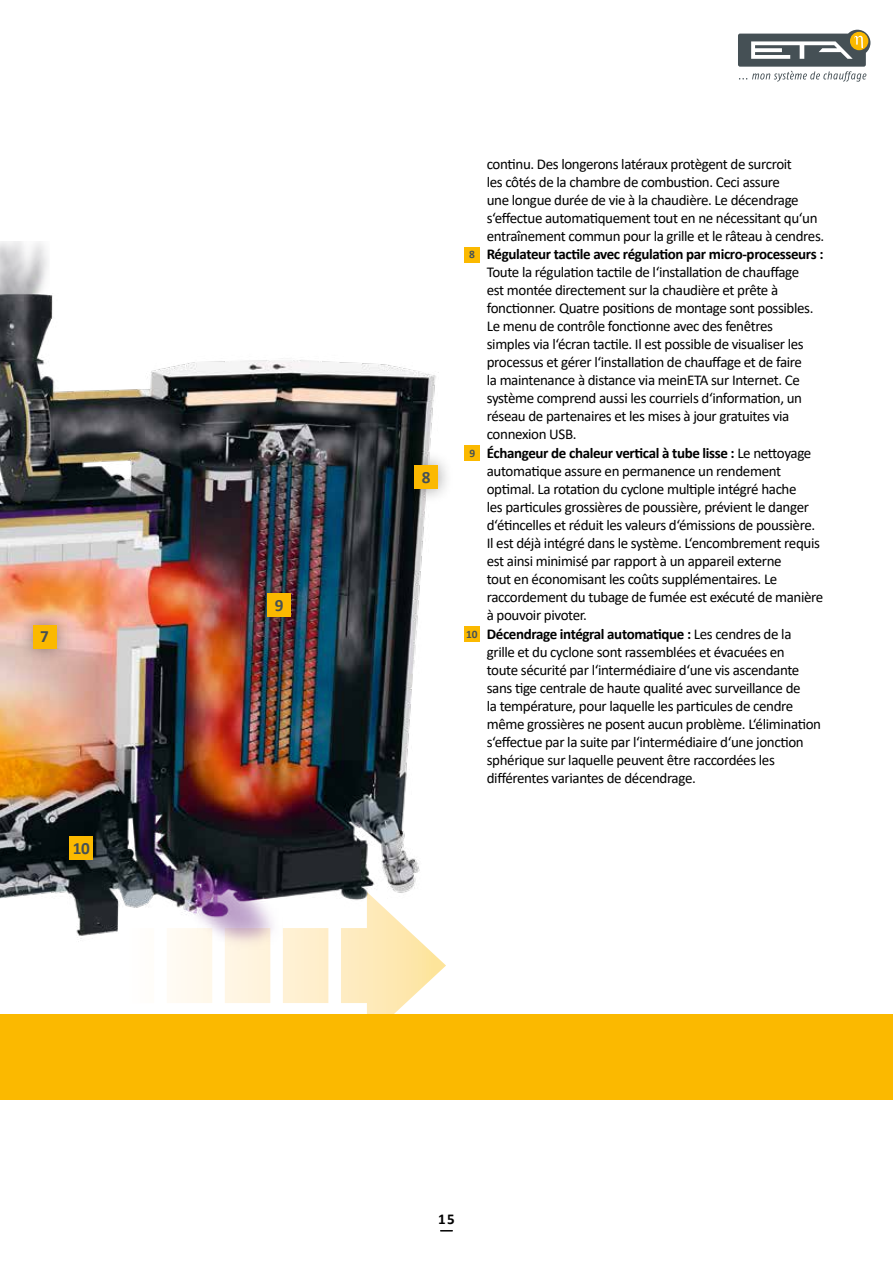
<style>
.page{position:relative;width:893px;height:1263px;background:#fff}
.page>*{position:absolute;margin:0;border:0;box-sizing:border-box;transform-origin:0 0}
.t1{font:700 17.25px "Calibri";color:#455055}
.t2{font:15px "Calibri";letter-spacing:-.025em;color:#000}
.t3{font:700 15px "Calibri";letter-spacing:-.025em;color:#000}
.s1{font-size:11.4px;color:#455055}
.s2{font-weight:400}
</style>
<div class="page">
<svg style="left:170px;top:978px;width:263px;height:36px"></svg>
<div style="left:0;top:1014px;width:893px;height:85px;background:#fbb900"></div>
<img style="left:0;top:242px;width:446px;height:736px">
<div style="left:17px;top:609px;width:55px;height:55px;background:#000;opacity:.4"></div>
<div style="left:33px;top:625px;width:23px;height:23px;background:#fbb900"></div>
<div style="left:252px;top:578px;width:55px;height:55px;background:#000;opacity:.4"></div>
<div style="left:267px;top:593px;width:24px;height:24px;background:#fbb900"></div>
<div style="left:399px;top:450px;width:55px;height:55px;background:#000;opacity:.4"></div>
<div style="left:414px;top:466px;width:24px;height:23px;background:#fbb900"></div>
<div style="left:54px;top:821px;width:55px;height:55px;background:#000;opacity:.4"></div>
<div style="left:69px;top:836px;width:24px;height:24px;background:#fbb900"></div>
<div style="left:464px;top:247px;width:16px;height:15px;background:#fbb900"></div>
<div style="left:464px;top:445px;width:16px;height:16px;background:#fbb900"></div>
<div style="left:464px;top:626px;width:16px;height:16px;background:#fbb900"></div>
<svg style="left:738px;top:30px;width:132px;height:52px"></svg>
<p class="t1" style="left:40px;top:624px;width:10px">7</p>
<p class="t1" style="left:73px;top:836px;width:19px">10</p>
<p class="t1" style="left:275px;top:593px;width:10px">9</p>
<p class="t1" style="left:422px;top:465px;width:10px">8</p>
<p class="t2" style="left:487px;top:153px;width:307px">continu. Des longerons latéraux protègent de surcroit</p>
<p class="t2" style="left:487px;top:171px;width:295px">les côtés de la chambre de combustion. Ceci assure</p>
<p class="t2" style="left:487px;top:189px;width:313px">une longue durée de vie à la chaudière. Le décendrage</p>
<p class="t2" style="left:487px;top:207px;width:332px">s‘effectue automatiquement tout en ne nécessitant qu‘un</p>
<p class="t2" style="left:487px;top:225px;width:339px">entraînement commun pour la grille et le râteau à cendres.</p>
<p class="t3" style="left:469px;top:244px;width:356px"><span class="s1">8</span> Régulateur tactile avec régulation par micro-processeurs :</p>
<p class="t2" style="left:487px;top:262px;width:314px">Toute la régulation tactile de l‘installation de chauffage</p>
<p class="t2" style="left:487px;top:280px;width:293px">est montée directement sur la chaudière et prête à</p>
<p class="t2" style="left:487px;top:298px;width:328px">fonctionner. Quatre positions de montage sont possibles.</p>
<p class="t2" style="left:487px;top:316px;width:288px">Le menu de contrôle fonctionne avec des fenêtres</p>
<p class="t2" style="left:487px;top:334px;width:318px">simples via l‘écran tactile. Il est possible de visualiser les</p>
<p class="t2" style="left:487px;top:352px;width:317px">processus et gérer l‘installation de chauffage et de faire</p>
<p class="t2" style="left:487px;top:370px;width:315px">la maintenance à distance via meinETA sur Internet. Ce</p>
<p class="t2" style="left:487px;top:388px;width:317px">système comprend aussi les courriels d‘information, un</p>
<p class="t2" style="left:487px;top:406px;width:304px">réseau de partenaires et les mises à jour gratuites via</p>
<p class="t2" style="left:487px;top:424px;width:91px">connexion USB.</p>
<p class="t3" style="left:469px;top:442px;width:343px"><span class="s1">9</span> Échangeur de chaleur vertical à tube lisse : <span class="s2">Le nettoyage</span></p>
<p class="t2" style="left:487px;top:461px;width:296px">automatique assure en permanence un rendement</p>
<p class="t2" style="left:487px;top:479px;width:311px">optimal. La rotation du cyclone multiple intégré hache</p>
<p class="t2" style="left:487px;top:497px;width:324px">les particules grossières de poussière, prévient le danger</p>
<p class="t2" style="left:487px;top:515px;width:330px">d‘étincelles et réduit les valeurs d‘émissions de poussière.</p>
<p class="t2" style="left:487px;top:533px;width:335px">Il est déjà intégré dans le système. L‘encombrement requis</p>
<p class="t2" style="left:487px;top:551px;width:296px">est ainsi minimisé par rapport à un appareil externe</p>
<p class="t2" style="left:487px;top:569px;width:292px">tout en économisant les coûts supplémentaires. Le</p>
<p class="t2" style="left:487px;top:587px;width:338px">raccordement du tubage de fumée est exécuté de manière</p>
<p class="t2" style="left:487px;top:605px;width:102px">à pouvoir pivoter.</p>
<p class="t3" style="left:466px;top:623px;width:327px"><span class="s1">10</span> Décendrage intégral automatique : <span class="s2">Les cendres de la</span></p>
<p class="t2" style="left:487px;top:641px;width:300px">grille et du cyclone sont rassemblées et évacuées en</p>
<p class="t2" style="left:487px;top:659px;width:314px">toute sécurité par l‘intermédiaire d‘une vis ascendante</p>
<p class="t2" style="left:487px;top:677px;width:315px">sans tige centrale de haute qualité avec surveillance de</p>
<p class="t2" style="left:487px;top:695px;width:308px">la température, pour laquelle les particules de cendre</p>
<p class="t2" style="left:487px;top:713px;width:336px">même grossières ne posent aucun problème. L‘élimination</p>
<p class="t2" style="left:487px;top:731px;width:318px">s‘effectue par la suite par l‘intermédiaire d‘une jonction</p>
<p class="t2" style="left:487px;top:749px;width:290px">sphérique sur laquelle peuvent être raccordées les</p>
<p class="t2" style="left:487px;top:767px;width:211px">différentes variantes de décendrage.</p>
<p class="t3" style="left:438px;top:1208px;width:18px">15</p>
</div>
